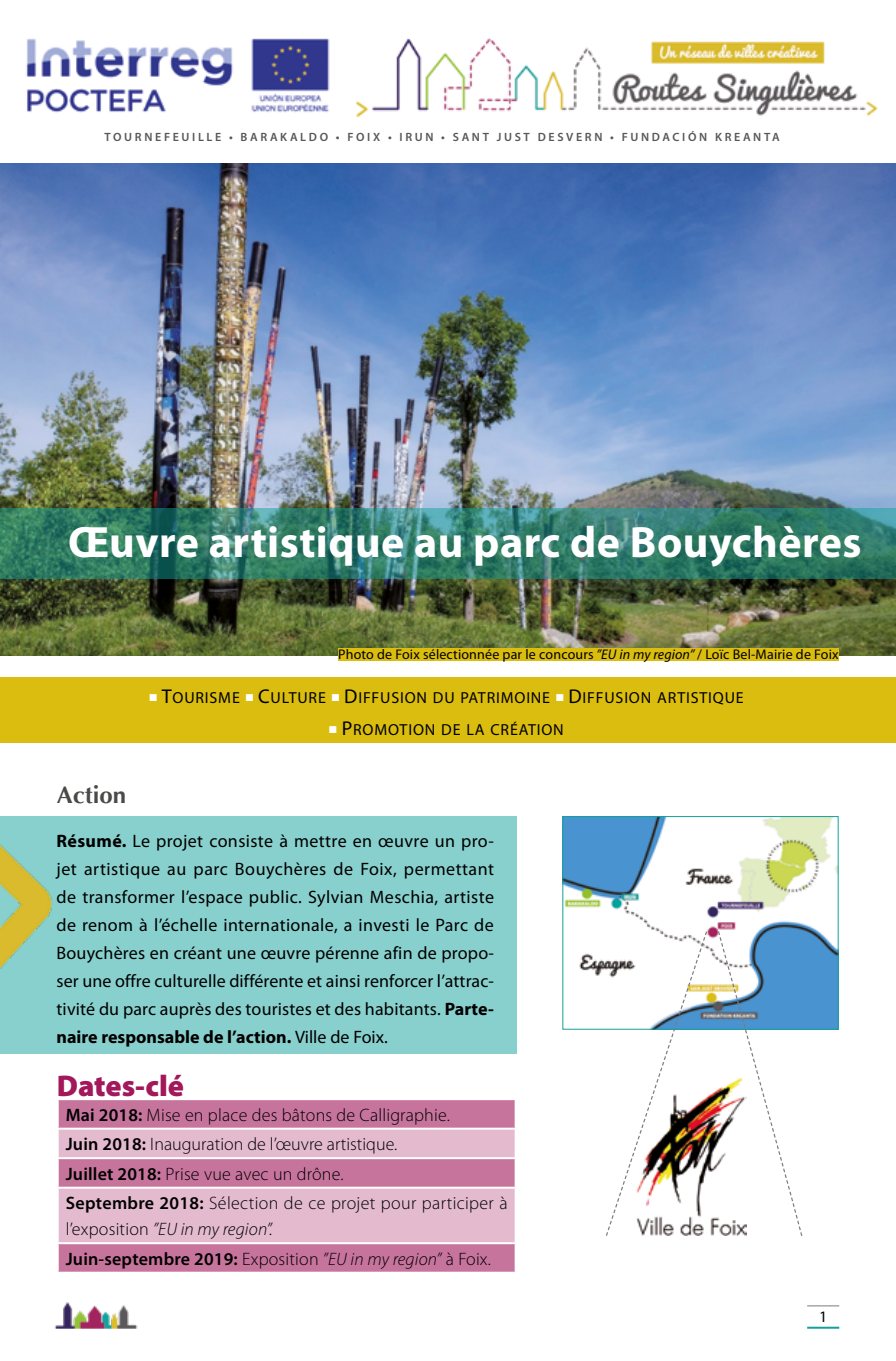
<style>
.page{position:relative;width:896px;height:1361px;background:#fff}
.page>*{position:absolute;margin:0;border:0;box-sizing:border-box;transform-origin:0 0}
._00_Titolar_blanc{font:700 44px "Myriad Pro";letter-spacing:.01em;color:#fff}
._01_Titolar_2{font:900 30px "Myriad Pro";color:#a2185b}
._01_Titolar_2-2{font:700 24px "Optima";color:#4a4a49}
._02_text_requadre{font:18px/28px "Myriad Pro";letter-spacing:.01em;color:#000;text-align:justify}
._02_text_general{font:300 18px/26px "Myriad Pro";letter-spacing:.01em;color:#000}
._02_text_general-2{font:600 18px "Myriad Pro";letter-spacing:.01em;color:#000}
._0_topets_entrada{font:16px "Myriad Pro Regular SC800";letter-spacing:.05em;color:#000}
.t1{font:16px "Myriad Pro";color:#000}
._02_text_general-3{font:14px "Myriad Pro";letter-spacing:.01em;color:#000}
._02_text_general-4{font:600 12px "Myriad Pro";letter-spacing:.22em;color:#575756}
.s1{font-style:italic}
.s2{color:#fff}
.s3{font-size:20px}
.s4{font-weight:700}
.s5{font-weight:600}
.s6{font-weight:300}
.s7{font-weight:300;font-style:italic}
</style>
<div class="page">
<img style="left:54px;top:1302px;width:84px;height:26px">
<hr style="left:807px;top:1305px;width:32px;height:1px;background:#7c7b7b">
<hr style="left:807px;top:1326px;width:32px;height:2px;background:#12a19a">
<div style="left:0;top:816px;width:517px;height:238px;background:#88d0cd"></div>
<img style="left:0;top:844px;width:53px;height:125px">
<div style="left:0;top:677px;width:896px;height:66px;background:#dbbd0f"></div>
<img style="left:0;top:163px;width:896px;height:492px">
<div style="left:338px;top:648px;width:500px;height:12px;background:#dbbd0f"></div>
<img style="left:26px;top:38px;width:852px;height:80px">
<div style="left:59px;top:1100px;width:456px;height:171px;background:#c7749d"></div>
<svg style="left:59px;top:1129px;width:456px;height:113px;background:#dca9c2"></svg>
<hr style="left:57px;top:1127px;width:460px;height:2px;background:#fff">
<hr style="left:57px;top:1157px;width:460px;height:2px;background:#fff">
<hr style="left:57px;top:1186px;width:460px;height:2px;background:#fff">
<hr style="left:57px;top:1242px;width:460px;height:2px;background:#fff">
<img style="left:564px;top:818px;width:272px;height:209px">
<div style="left:562px;top:816px;width:276px;height:213px;border:1px solid #12a19a"></div>
<img style="left:708px;top:1089px;width:9px;height:147px">
<svg style="left:605px;top:930px;width:103px;height:306px"></svg>
<svg style="left:717px;top:930px;width:86px;height:306px"></svg>
<svg style="left:0;top:508px;width:896px;height:70px;background:#327c6b"></svg>
<p class="_02_text_general-4" style="left:105px;top:130px;width:676px">TOURNEFEUILLE • BARAKALDO • FOIX • IRUN • SANT JUST DESVERN • FUNDACIÓN KREANTA</p>
<p class="_00_Titolar_blanc" style="left:68px;top:513px;width:795px">Œuvre artistique au parc de Bouychères</p>
<p class="_02_text_general-3" style="left:338px;top:646px;width:502px">Photo de Foix sélectionnée par le concours <span class="s1">”EU in my region”</span> / Loïc Bel-Mairie de Foix</p>
<p class="_01_Titolar_2-2" style="left:57px;top:781px;width:71px">Action</p>
<p class="_0_topets_entrada" style="left:149px;top:688px;width:596px"><span class="s2">■</span> <span class="s3">T</span>OURISME <span class="s2">■</span> <span class="s3">C</span>ULTURE <span class="s2">■</span> <span class="s3">D</span>IFFUSION DU PATRIMOINE <span class="s2">■</span> <span class="s3">D</span>IFFUSION ARTISTIQUE</p>
<p class="_0_topets_entrada" style="left:329px;top:720px;width:236px"><span class="s2">■</span> <span class="s3">P</span>ROMOTION DE LA CRÉATION</p>
<p class="_02_text_requadre" style="left:56px;top:826px;width:439px"><span class="s4">Résumé.</span> Le projet consiste à mettre en œuvre un pro&shy;jet artistique au parc Bouychères de Foix, permettant de transformer l’espace public. Sylvian Meschia, artiste de renom à l’échelle internationale, a investi le Parc de Bouychères en créant une œuvre pérenne afin de propo&shy;ser une offre culturelle différente et ainsi renforcer l’attrac&shy;tivité du parc auprès des touristes et des habitants. <span class="s4">Parte&shy;naire responsable de l’action.</span> Ville de Foix.</p>
<p class="_01_Titolar_2" style="left:57px;top:1065px;width:129px">Dates-clé</p>
<p class="_02_text_general" style="left:66px;top:1102px;width:386px"><span class="s5">Mai 2018:</span> Mise en place des bâtons de Calligraphie.</p>
<p class="_02_text_general" style="left:66px;top:1131px;width:333px"><span class="s5">Juin 2018:</span> Inauguration de l’œuvre artistique.</p>
<p class="_02_text_general" style="left:66px;top:1161px;width:279px"><span class="s5">Juillet 2018:</span> Prise vue avec un drône.</p>
<p class="_02_text_general" style="left:66px;top:1190px;width:443px"><span class="s5">Septembre 2018:</span> Sélection de ce projet pour participer à l’exposition <span class="s1">”EU in my region”.</span></p>
<p class="_02_text_general-2" style="left:66px;top:1248px;width:427px">Juin-septembre 2019: <span class="s6">Exposition</span> <span class="s7">”EU in my region”</span> <span class="s6">à Foix.</span></p>
<p class="t1" style="left:819px;top:1307px;width:10px">1</p>
</div>
